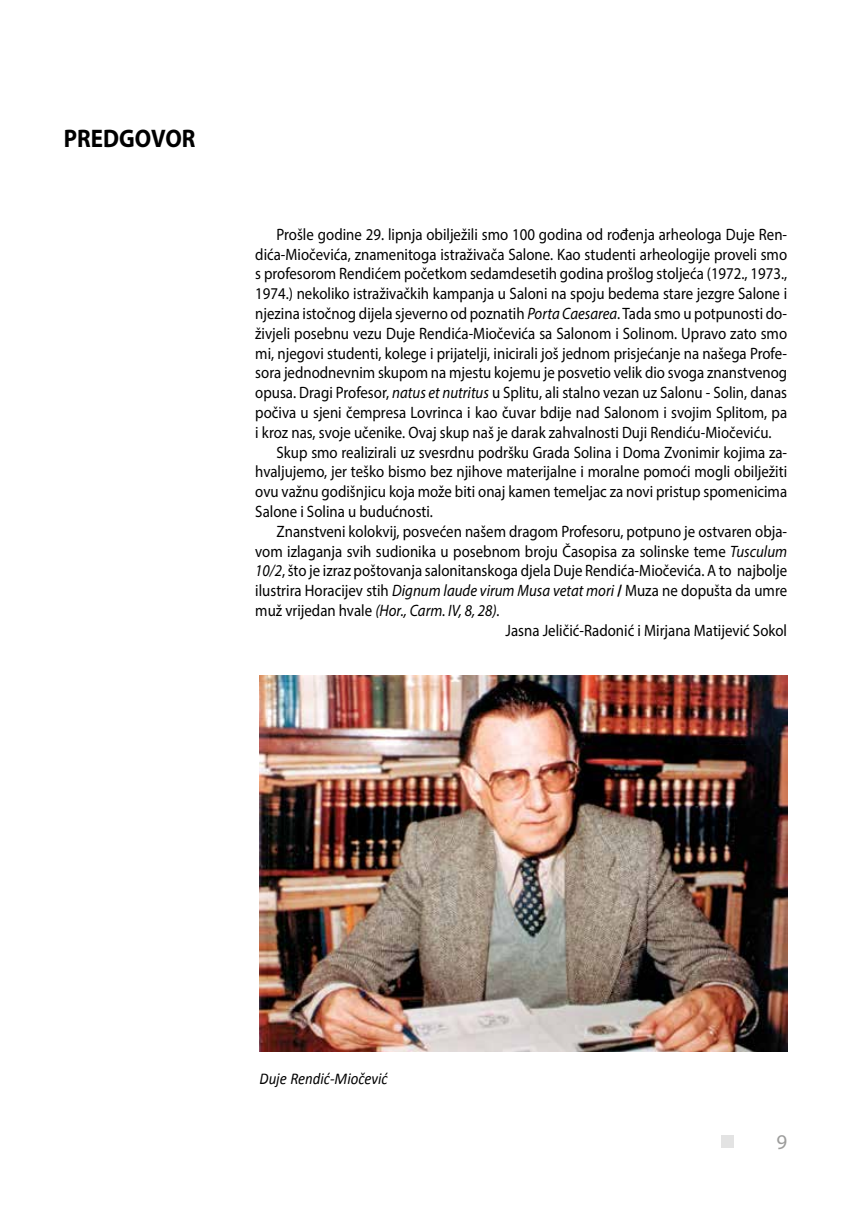
<style>
.page{position:relative;width:851px;height:1212px;background:#fff}
.page>*{position:absolute;margin:0;border:0;box-sizing:border-box;transform-origin:0 0}
.t1{font:700 25.5px "Myriad Pro";color:#000;scale:.9 1}
.t2{font:21px "Myriad Pro";color:#9d9d9c}
.t3{font:16.5px "Myriad Pro";color:#000;scale:.9 1}
.t4{font:italic 16.5px "Myriad Pro";color:#000;scale:.9 1}
.t5{font:italic 16.5px "Calibri";color:#000;scale:.9 1}
.s1{font-style:italic}
.s2{font-weight:700}
.s3{font-style:normal}
</style>
<div class="page">
<div style="left:721px;top:1135px;width:12px;height:13px;background:#e3e3e3"></div>
<img style="left:259px;top:675px;width:528px;height:377px">
<h1 class="t1" style="left:64px;top:121px;width:148px">PREDGOVOR</h1>
<p class="t3" style="left:276px;top:224px;width:568px">Prošle godine 29. lipnja obilježili smo 100 godina od rođenja arheologa Duje Ren-</p>
<p class="t3" style="left:255px;top:244px;width:592px">dića-Miočevića, znamenitoga istraživača Salone. Kao studenti arheologije proveli smo</p>
<p class="t3" style="left:255px;top:264px;width:592px">s profesorom Rendićem početkom sedamdesetih godina prošlog stoljeća (1972., 1973.,</p>
<p class="t3" style="left:255px;top:283px;width:592px">1974.) nekoliko istraživačkih kampanja u Saloni na spoju bedema stare jezgre Salone i</p>
<p class="t3" style="left:255px;top:303px;width:592px">njezina istočnog dijela sjeverno od poznatih <span class="s1">Porta Caesarea</span>. Tada smo u potpunosti do-</p>
<p class="t3" style="left:255px;top:323px;width:592px">živjeli posebnu vezu Duje Rendića-Miočevića sa Salonom i Solinom. Upravo zato smo</p>
<p class="t3" style="left:255px;top:343px;width:592px">mi, njegovi studenti, kolege i prijatelji, inicirali još jednom prisjećanje na našega Profe-</p>
<p class="t3" style="left:255px;top:363px;width:592px">sora jednodnevnim skupom na mjestu kojemu je posvetio velik dio svoga znanstvenog</p>
<p class="t3" style="left:255px;top:382px;width:592px">opusa. Dragi Profesor, <span class="s1">natus et nutritus</span> u Splitu, ali stalno vezan uz Salonu - Solin, danas</p>
<p class="t3" style="left:255px;top:402px;width:592px">počiva u sjeni čempresa Lovrinca i kao čuvar bdije nad Salonom i svojim Splitom, pa</p>
<p class="t3" style="left:255px;top:422px;width:575px">i kroz nas, svoje učenike. Ovaj skup naš je darak zahvalnosti Duji Rendiću-Miočeviću.</p>
<p class="t3" style="left:276px;top:442px;width:568px">Skup smo realizirali uz svesrdnu podršku Grada Solina i Doma Zvonimir kojima za-</p>
<p class="t3" style="left:255px;top:462px;width:592px">hvaljujemo, jer teško bismo bez njihove materijalne i moralne pomoći mogli obilježiti</p>
<p class="t3" style="left:255px;top:481px;width:592px">ovu važnu godišnjicu koja može biti onaj kamen temeljac za novi pristup spomenicima</p>
<p class="t3" style="left:255px;top:501px;width:199px">Salone i Solina u budućnosti.</p>
<p class="t3" style="left:276px;top:521px;width:568px">Znanstveni kolokvij, posvećen našem dragom Profesoru, potpuno je ostvaren obja-</p>
<p class="t3" style="left:255px;top:541px;width:592px">vom izlaganja svih sudionika u posebnom broju Časopisa za solinske teme <span class="s1">Tusculum</span></p>
<p class="t3" style="left:255px;top:561px;width:592px"><span class="s1">10/2</span>, što je izraz poštovanja salonitanskoga djela Duje Rendića-Miočevića. A to najbolje</p>
<p class="t3" style="left:255px;top:580px;width:592px">ilustrira Horacijev stih <span class="s1">Dignum laude virum Musa vetat mori</span> <span class="s2">/</span> Muza ne dopušta da umre</p>
<p class="t4" style="left:255px;top:600px;width:273px"><span class="s3">muž vrijedan hvale</span> (Hor., Carm. IV, 8, 28).</p>
<p class="t3" style="left:505px;top:620px;width:314px">Jasna Jeličić-Radonić i Mirjana Matijević Sokol</p>
<p class="t5" style="left:259px;top:1067px;width:144px">Duje Rendić-Miočević</p>
<p class="t2" style="left:776px;top:1128px;width:12px">9</p>
</div>
